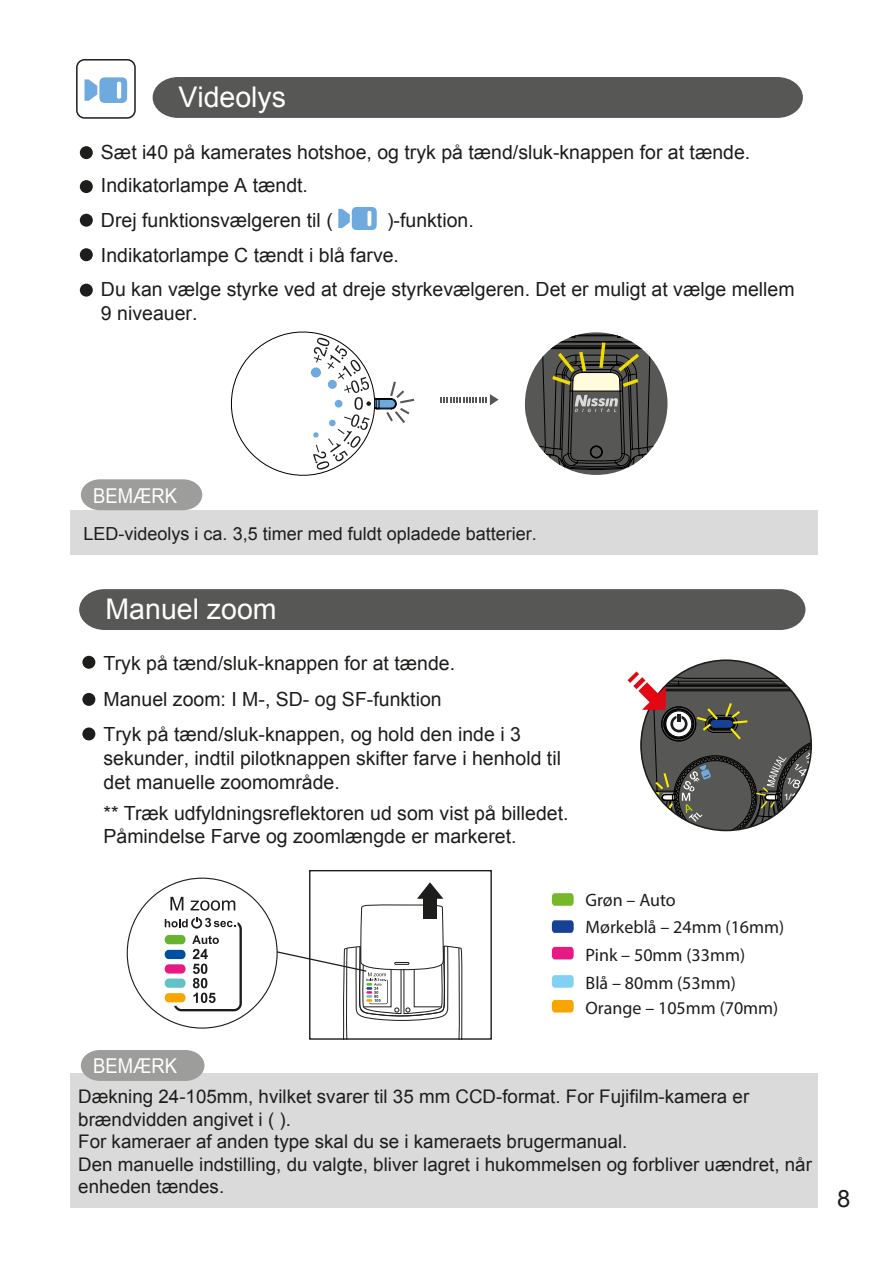
<style>
.page{position:relative;width:893px;height:1263px;background:#fff}
.page>*{position:absolute;margin:0;border:0;box-sizing:border-box;transform-origin:0 0}
.t1{font:28.5px "Arial";color:#fff}
.t2{font:23.85px "Arial";color:#1d1d1b}
.t3{font:20.4px "Arial";color:#fff;scale:.9 1}
.t4{font:19.5px/24px "Arial";color:#1d1d1b}
.t5{font:18.75px/22.5px "Arial";color:#1d1d1b}
.t6{font:18px/27.6px "Myriad Pro";color:#1d1d1b}
.t7{font:18px "Arial";color:#1d1d1b}
</style>
<div class="page">
<div style="left:153px;top:77px;width:650px;height:41px;background:#575756"></div>
<div style="left:76px;top:59px;width:60px;height:60px;border:2px solid #1d1d1b;border-radius:8px"></div>
<svg style="left:525px;top:332px;width:143px;height:143px"></svg>
<svg style="left:440px;top:394px;width:59px;height:11px"></svg>
<svg style="left:230px;top:331px;width:185px;height:145px"></svg>
<svg style="left:84px;top:77px;width:43px;height:26px"></svg>
<svg style="left:338px;top:207px;width:39px;height:23px"></svg>
<div style="left:80px;top:214px;width:13px;height:13px;background:#1d1d1b;border-radius:50%"></div>
<div style="left:80px;top:284px;width:13px;height:13px;background:#1d1d1b;border-radius:50%"></div>
<div style="left:80px;top:248px;width:13px;height:13px;background:#1d1d1b;border-radius:50%"></div>
<div style="left:80px;top:180px;width:13px;height:13px;background:#1d1d1b;border-radius:50%"></div>
<div style="left:80px;top:146px;width:13px;height:13px;background:#1d1d1b;border-radius:50%"></div>
<div style="left:79px;top:589px;width:726px;height:41px;background:#575756"></div>
<div style="left:82px;top:693px;width:13px;height:13px;background:#1d1d1b;border-radius:50%"></div>
<div style="left:82px;top:727px;width:13px;height:13px;background:#1d1d1b;border-radius:50%"></div>
<div style="left:82px;top:656px;width:13px;height:13px;background:#1d1d1b;border-radius:50%"></div>
<div style="left:70px;top:510px;width:747px;height:45px;background:#dadada"></div>
<svg style="left:81px;top:479px;width:121px;height:31px;background:#a4a4a3"></svg>
<div style="left:70px;top:1073px;width:747px;height:135px;background:#dadada"></div>
<svg style="left:81px;top:1050px;width:123px;height:31px;background:#a2a2a1"></svg>
<svg style="left:552px;top:893px;width:22px;height:13px"></svg>
<svg style="left:552px;top:920px;width:22px;height:13px"></svg>
<svg style="left:552px;top:947px;width:22px;height:12px"></svg>
<svg style="left:552px;top:975px;width:22px;height:13px"></svg>
<svg style="left:552px;top:1000px;width:22px;height:12px"></svg>
<div style="left:309px;top:870px;width:183px;height:170px;border:1px solid #1d1d1b"></div>
<svg style="left:170px;top:897px;width:13px;height:13px"></svg>
<svg style="left:191px;top:900px;width:44px;height:11px"></svg>
<svg style="left:165px;top:917px;width:77px;height:94px"></svg>
<svg style="left:275px;top:882px;width:188px;height:157px"></svg>
<svg style="left:627px;top:660px;width:185px;height:171px"></svg>
<h1 class="t1" style="left:178px;top:79px;width:109px">Videolys</h1>
<p class="t4" style="left:101px;top:140px;width:651px">Sæt i40 på kamerates hotshoe, og tryk på tænd/sluk-knappen for at tænde.</p>
<p class="t4" style="left:101px;top:174px;width:209px">Indikatorlampe A tændt.</p>
<p class="t4" style="left:101px;top:209px;width:233px">Drej funktionsvælgeren til (</p>
<p class="t4" style="left:101px;top:203px;width:374px;line-height:34.5px;text-indent:286px">)-funktion.<br>Indikatorlampe C tændt i blå farve.</p>
<p class="t4" style="left:101px;top:278px;width:695px">Du kan vælge styrke ved at dreje styrkevælgeren. Det er muligt at vælge mellem<br>9 niveauer.</p>
<p class="t3" style="left:93px;top:482px;width:95px">BEMÆRK</p>
<p class="t7" style="left:84px;top:522px;width:455px">LED-videolys i ca. 3,5 timer med fuldt opladede batterier.</p>
<h1 class="t1" style="left:106px;top:591px;width:173px">Manuel zoom</h1>
<p class="t4" style="left:104px;top:645px;width:353px;line-height:36.5px">Tryk på tænd/sluk-knappen for at tænde.<br>Manuel zoom: I M-, SD- og SF-funktion</p>
<p class="t4" style="left:104px;top:722px;width:459px">Tryk på tænd/sluk-knappen, og hold den inde i 3 sekunder, indtil pilotknappen skifter farve i henhold til det manuelle zoomområde.</p>
<p class="t4" style="left:104px;top:801px;width:466px;line-height:23.4px">** Træk udfyldningsreflektoren ud som vist på billedet.<br>Påmindelse Farve og zoomlængde er markeret.</p>
<p class="t6" style="left:586px;top:886px;width:200px">Grøn – Auto<br>Mørkeblå – 24mm (16mm)<br>Pink – 50mm (33mm)<br>Blå – 80mm (53mm)</p>
<p class="t6" style="left:586px;top:993px;width:194px">Orange – 105mm (70mm)</p>
<p class="t3" style="left:93px;top:1053px;width:95px">BEMÆRK</p>
<p class="t5" style="left:78px;top:1085px;width:735px">Dækning 24-105mm, hvilket svarer til 35 mm CCD-format. For Fujifilm-kamera er brændvidden angivet i ( ).<br>For kameraer af anden type skal du se i kameraets brugermanual.<br>Den manuelle indstilling, du valgte, bliver lagret i hukommelsen og forbliver uændret, når enheden tændes.</p>
<p class="t2" style="left:837px;top:1183px;width:15px">8</p>
</div>
